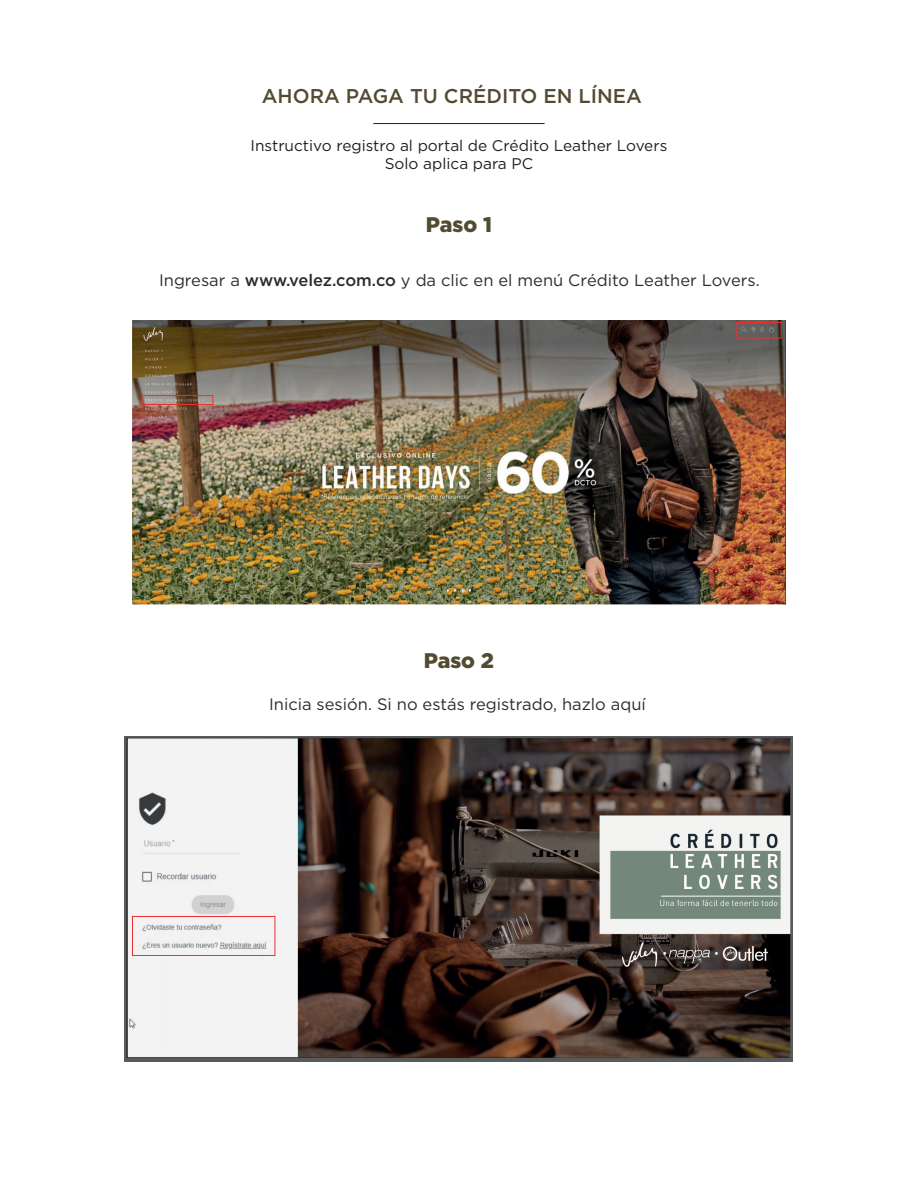
<style>
.page{position:relative;width:918px;height:1188px;background:#fff}
.page>*{position:absolute;margin:0;border:0;box-sizing:border-box;transform-origin:0 0}
.t1{font:900 21.15px "Gotham";color:#534b31}
.t2{font:500 19.95px "Gotham";color:#534b31}
.t3{font:16.5px "Gotham";color:#292d2f}
.t4{font:15.45px/18.5px "Gotham";color:#231f20;text-align:center}
.s1{font-weight:500}
</style>
<div class="page">
<hr style="left:373px;top:123px;width:172px;height:1px;background:#231f20">
<img style="left:132px;top:320px;width:654px;height:285px">
<div style="left:141px;top:395px;width:72px;height:10px;border:1px solid #ee2f2d"></div>
<div style="left:736px;top:322px;width:46px;height:17px;border:1px solid #ee2f2d"></div>
<img style="left:125px;top:737px;width:667px;height:325px">
<div style="left:132px;top:916px;width:143px;height:40px;border:1px solid #ee2f2d"></div>
<p class="t2" style="left:262px;top:85px;width:382px">AHORA PAGA TU CRÉDITO EN LÍNEA</p>
<p class="t4" style="left:251px;top:136px;width:418px">Instructivo registro al portal de Crédito Leather Lovers<br>Solo aplica para PC</p>
<p class="t1" style="left:426px;top:212px;width:68px">Paso 1</p>
<p class="t3" style="left:159px;top:271px;width:602px">Ingresar a <span class="s1">www.velez.com.co</span> y da clic en el menú Crédito Leather Lovers.</p>
<p class="t1" style="left:424px;top:648px;width:72px">Paso 2</p>
<p class="t3" style="left:269px;top:695px;width:378px">Inicia sesión. Si no estás registrado, hazlo aquí</p>
</div>
